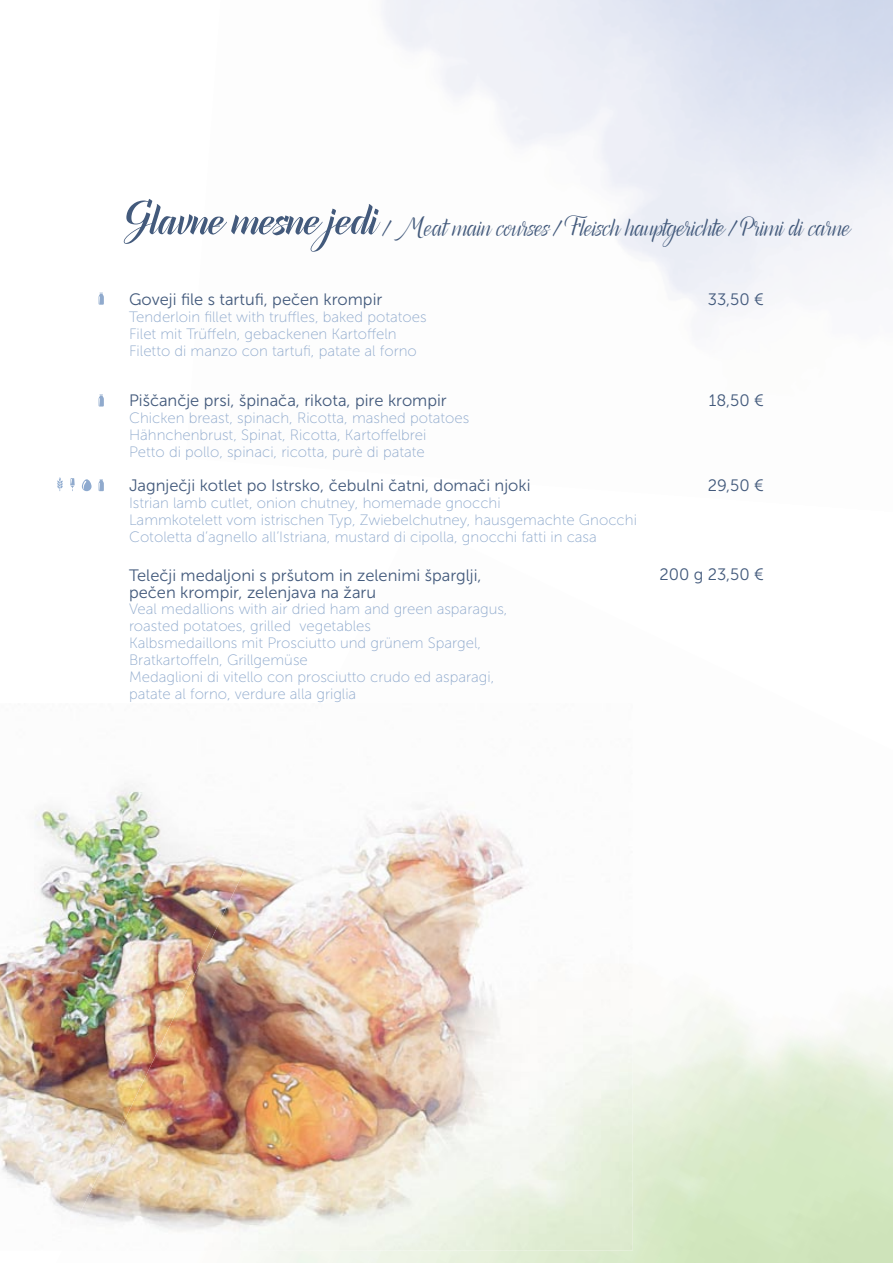
<style>
.page{position:relative;width:893px;height:1263px;background:#fff}
.page>*{position:absolute;margin:0;border:0;box-sizing:border-box;transform-origin:0 0}
.t1{font:33.75px "Canela Bark PERSONALUSE";letter-spacing:-.01em;color:#435a7c}
.t2{font:16.5px/17px "Museo Sans 300";color:#435a7c}
.t3{font:15px/17px "Museo Sans 100";color:#90aacd}
.s1{font-family:"Canela Bark Bold PERSONALUSE";font-size:57px}
</style>
<div class="page">
<img style="left:0;top:703px;width:62px;height:539px">
<img style="left:62px;top:703px;width:571px;height:547px">
<svg style="left:99px;top:293px;width:5px;height:12px"></svg>
<svg style="left:99px;top:394px;width:5px;height:13px"></svg>
<svg style="left:99px;top:479px;width:5px;height:12px"></svg>
<svg style="left:70px;top:478px;width:5px;height:13px"></svg>
<svg style="left:57px;top:477px;width:6px;height:14px"></svg>
<svg style="left:82px;top:479px;width:10px;height:12px"></svg>
<h1 class="t1" style="left:123px;top:210px;width:730px"><span class="s1">Glavne mesne jedi</span> / Meat main courses / Fleisch hauptgerichte / Primi di carne</h1>
<p class="t2" style="left:129px;top:291px;width:255px">Goveji file s tartufi, pečen krompir</p>
<p class="t3" style="left:129px;top:308px;width:299px">Tenderloin fillet with truffles, baked potatoes<br>Filet mit Trüffeln, gebackenen Kartoffeln<br>Filetto di manzo con tartufi, patate al forno</p>
<p class="t2" style="left:129px;top:392px;width:319px">Piščančje prsi, špinača, rikota, pire krompir</p>
<p class="t3" style="left:129px;top:410px;width:342px">Chicken breast, spinach, Ricotta, mashed potatoes<br>Hähnchenbrust, Spinat, Ricotta, Kartoffelbrei<br>Petto di pollo, spinaci, ricotta, purè di patate</p>
<p class="t2" style="left:129px;top:477px;width:403px">Jagnječji kotlet po Istrsko, čebulni čatni, domači njoki</p>
<p class="t3" style="left:129px;top:495px;width:509px">Istrian lamb cutlet, onion chutney, homemade gnocchi<br>Lammkotelett vom istrischen Typ, Zwiebelchutney, hausgemachte Gnocchi<br>Cotoletta d’agnello all’Istriana, mustard di cipolla, gnocchi fatti in casa</p>
<p class="t2" style="left:129px;top:566px;width:354px">Telečji medaljoni s pršutom in zelenimi šparglji, pečen krompir, zelenjava na žaru</p>
<p class="t3" style="left:129px;top:601px;width:380px">Veal medallions with air dried ham and green asparagus, roasted potatoes, grilled vegetables<br>Kalbsmedaillons mit Prosciutto und grünem Spargel, Bratkartoffeln, Grillgemüse<br>Medaglioni di vitello con prosciutto crudo ed asparagi, patate al forno, verdure alla griglia</p>
<p class="t2" style="left:708px;top:291px;width:58px">33,50 €</p>
<p class="t2" style="left:709px;top:392px;width:57px">18,50 €</p>
<p class="t2" style="left:708px;top:477px;width:58px">29,50 €</p>
<p class="t2" style="left:659px;top:566px;width:106px">200 g 23,50 €</p>
</div>
